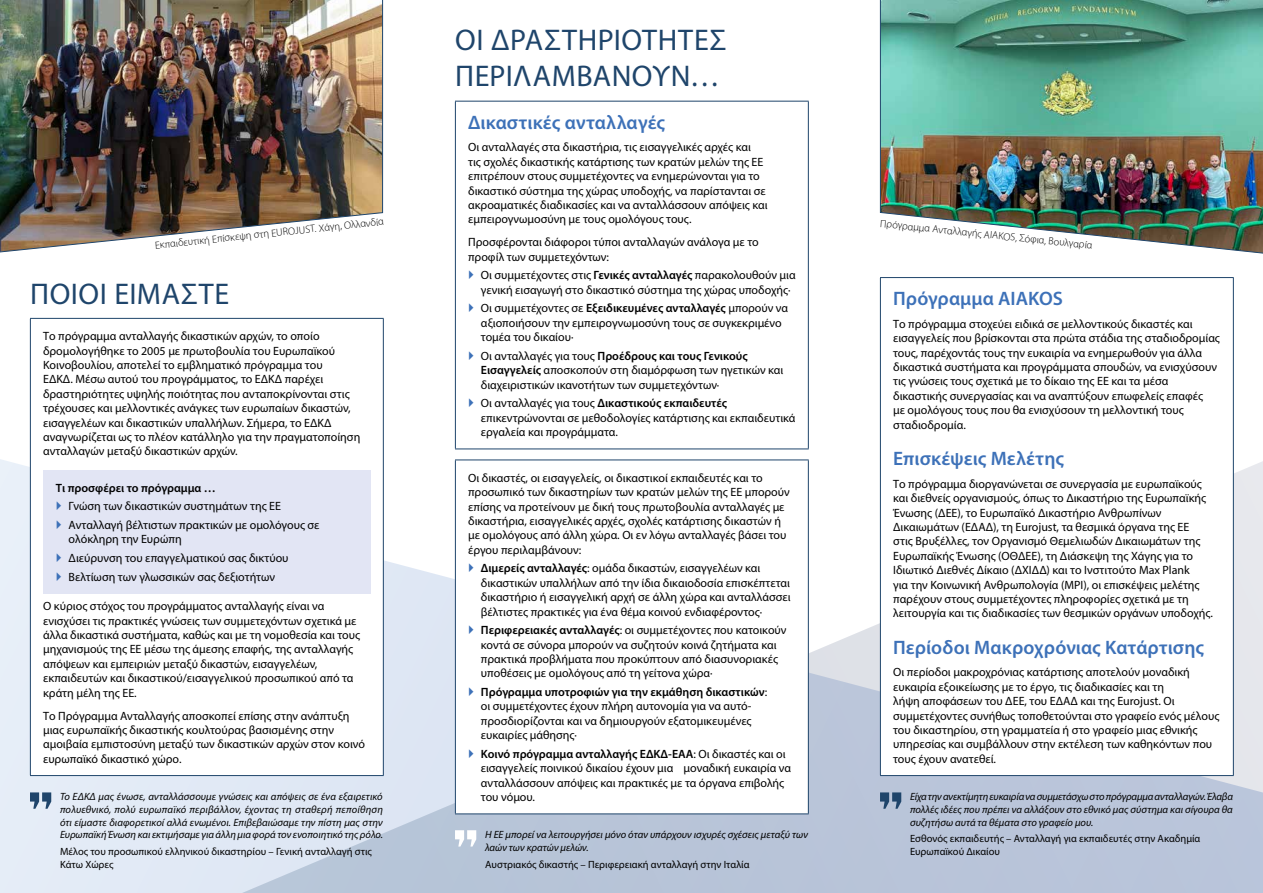
<style>
.page{position:relative;width:1263px;height:893px;background:#fff}
.page>*{position:absolute;margin:0;border:0;box-sizing:border-box;transform-origin:0 0}
.t1{font:30px/36px "Myriad Pro";letter-spacing:.015em;color:#1f456b}
.t2{font:600 19.5px "Myriad Pro";letter-spacing:.005em;color:#3d71b8}
.t3{font:12px/14.4px "Myriad Pro";color:#000}
.t4{font:600 12px "Myriad Pro";color:#000}
.t5{font:italic 10.5px/12.6px "Myriad Pro";color:#000;text-align:justify}
.t6{font:10.5px/12.6px "Myriad Pro";color:#000}
.t7{font:300 10.5px "Myriad Pro";color:#000}
.s1{font-weight:600}
</style>
<div class="page">
<div style="left:0;top:456px;width:212px;height:437px;background:#e4ecf6"></div>
<svg style="left:212px;top:456px;width:1051px;height:437px;background:#ccd5e4"></svg>
<img style="left:0;top:0;width:383px;height:253px">
<img style="left:880px;top:0;width:383px;height:254px">
<div style="left:30px;top:318px;width:353px;height:457px;background:#fff"></div>
<hr style="left:30px;top:318px;width:354px;height:1px;background:#1f456b">
<hr style="left:30px;top:319px;width:1px;height:456px;background:#1f456b">
<hr style="left:383px;top:319px;width:1px;height:456px;background:#1f456b">
<hr style="left:30px;top:775px;width:354px;height:1px;background:#1f456b">
<div style="left:43px;top:470px;width:328px;height:123px;background:#e2e5f4"></div>
<hr style="left:455px;top:101px;width:354px;height:1px;background:#1f456b">
<hr style="left:455px;top:102px;width:1px;height:347px;background:#1f456b">
<hr style="left:808px;top:102px;width:1px;height:347px;background:#1f456b">
<hr style="left:455px;top:449px;width:354px;height:1px;background:#1f456b">
<div style="left:455px;top:460px;width:353px;height:354px;background:#fff"></div>
<hr style="left:455px;top:460px;width:354px;height:1px;background:#1f456b">
<hr style="left:455px;top:460px;width:1px;height:353px;background:#1f456b">
<hr style="left:808px;top:460px;width:1px;height:353px;background:#1f456b">
<hr style="left:455px;top:813px;width:354px;height:1px;background:#1f456b">
<div style="left:880px;top:278px;width:353px;height:498px;background:#fff"></div>
<hr style="left:880px;top:277px;width:354px;height:1px;background:#1f456b">
<hr style="left:880px;top:278px;width:1px;height:497px;background:#1f456b">
<hr style="left:1233px;top:278px;width:1px;height:497px;background:#1f456b">
<hr style="left:880px;top:775px;width:354px;height:1px;background:#1f456b">
<svg style="left:30px;top:792px;width:21px;height:17px"></svg>
<svg style="left:880px;top:792px;width:21px;height:17px"></svg>
<svg style="left:455px;top:830px;width:21px;height:16px"></svg>
<p class="t7" style="left:154px;top:239px;width:231px;rotate:-6deg">Εκπαιδευτική Επίσκεψη στη EUROJUST. Χάγη, Ολλανδία</p>
<h1 class="t1" style="left:30px;top:275px;width:201px">ΠΟΙΟΙ ΕΙΜΑΣΤΕ</h1>
<p class="t3" style="left:43px;top:329px;width:319px">Το πρόγραμμα ανταλλαγής δικαστικών αρχών, το οποίο δρομολογήθηκε το 2005 με πρωτοβουλία του Ευρωπαϊκού Κοινοβουλίου, αποτελεί το εμβληματικό πρόγραμμα του<br>ΕΔΚΔ. Μέσω αυτού του προγράμματος, το ΕΔΚΔ παρέχει δραστηριότητες υψηλής ποιότητας που ανταποκρίνονται στις τρέχουσες και μελλοντικές ανάγκες των ευρωπαίων δικαστών, εισαγγελέων και δικαστικών υπαλλήλων. Σήμερα, το ΕΔΚΔ αναγνωρίζεται ως το πλέον κατάλληλο για την πραγματοποίηση ανταλλαγών μεταξύ δικαστικών αρχών.</p>
<p class="t4" style="left:56px;top:480px;width:161px">Τι προσφέρει το πρόγραμμα …</p>
<p class="t3" style="left:69px;top:497px;width:252px;line-height:18.6px">Γνώση των δικαστικών συστημάτων της ΕΕ<br>Ανταλλαγή βέλτιστων πρακτικών με ομολόγους σε</p>
<p class="t3" style="left:69px;top:530px;width:221px;line-height:18.6px">ολόκληρη την Ευρώπη<br>Διεύρυνση του επαγγελματικού σας δικτύου<br>Βελτίωση των γλωσσικών σας δεξιοτήτων</p>
<p class="t3" style="left:43px;top:599px;width:319px">Ο κύριος στόχος του προγράμματος ανταλλαγής είναι να ενισχύσει τις πρακτικές γνώσεις των συμμετεχόντων σχετικά με άλλα δικαστικά συστήματα, καθώς και με τη νομοθεσία και τους μηχανισμούς της ΕΕ μέσω της άμεσης επαφής, της ανταλλαγής απόψεων και εμπειριών μεταξύ δικαστών, εισαγγελέων, εκπαιδευτών και δικαστικού/εισαγγελικού προσωπικού από τα κράτη μέλη της ΕΕ.</p>
<p class="t3" style="left:43px;top:708px;width:323px">Το Πρόγραμμα Ανταλλαγής αποσκοπεί επίσης στην ανάπτυξη μιας ευρωπαϊκής δικαστικής κουλτούρας βασισμένης στην αμοιβαία εμπιστοσύνη μεταξύ των δικαστικών αρχών στον κοινό ευρωπαϊκό δικαστικό χώρο.</p>
<p class="t5" style="left:60px;top:790px;width:325px">Το ΕΔΚΔ μας ένωσε, ανταλλάσσουμε γνώσεις και απόψεις σε ένα εξαιρετικό πολυεθνικό, πολύ ευρωπαϊκό περιβάλλον, έχοντας τη σταθερή πεποίθηση ότι είμαστε διαφορετικοί αλλά ενωμένοι. Επιβεβαιώσαμε την πίστη μας στην Ευρωπαϊκή Ένωση και εκτιμήσαμε για άλλη μια φορά τον ενοποιητικό της ρόλο.</p>
<p class="t6" style="left:60px;top:845px;width:313px">Μέλος του προσωπικού ελληνικού δικαστηρίου – Γενική ανταλλαγή στις<br>Κάτω Χώρες</p>
<h1 class="t1" style="left:455px;top:22px;width:272px">ΟΙ ΔΡΑΣΤΗΡΙΟΤΗΤΕΣ<br>ΠΕΡΙΛΑΜΒΑΝΟΥΝ…</h1>
<h2 class="t2" style="left:468px;top:110px;width:199px">Δικαστικές ανταλλαγές</h2>
<p class="t3" style="left:468px;top:140px;width:301px">Οι ανταλλαγές στα δικαστήρια, τις εισαγγελικές αρχές και<br>τις σχολές δικαστικής κατάρτισης των κρατών μελών της ΕΕ επιτρέπουν στους συμμετέχοντες να ενημερώνονται για το δικαστικό σύστημα της χώρας υποδοχής, να παρίστανται σε ακροαματικές διαδικασίες και να ανταλλάσσουν απόψεις και εμπειρογνωμοσύνη με τους ομολόγους τους.</p>
<p class="t3" style="left:468px;top:235px;width:292px">Προσφέρονται διάφοροι τύποι ανταλλαγών ανάλογα με το προφίλ των συμμετεχόντων:</p>
<p class="t3" style="left:481px;top:268px;width:316px">Οι συμμετέχοντες στις <span class="s1">Γενικές ανταλλαγές</span> παρακολουθούν μια γενική εισαγωγή στο δικαστικό σύστημα της χώρας υποδοχής·</p>
<p class="t3" style="left:481px;top:301px;width:309px">Οι συμμετέχοντες σε <span class="s1">Εξειδικευμένες ανταλλαγές</span> μπορούν να αξιοποιήσουν την εμπειρογνωμοσύνη τους σε συγκεκριμένο τομέα του δικαίου·</p>
<p class="t3" style="left:481px;top:348px;width:304px">Οι ανταλλαγές για τους <span class="s1">Προέδρους και τους Γενικούς<br>Εισαγγελείς</span> αποσκοπούν στη διαμόρφωση των ηγετικών και διαχειριστικών ικανοτήτων των συμμετεχόντων·</p>
<p class="t3" style="left:481px;top:396px;width:316px">Οι ανταλλαγές για τους <span class="s1">Δικαστικούς εκπαιδευτές </span>επικεντρώνονται σε μεθοδολογίες κατάρτισης και εκπαιδευτικά εργαλεία και προγράμματα.</p>
<p class="t3" style="left:468px;top:470px;width:323px">Οι δικαστές, οι εισαγγελείς, οι δικαστικοί εκπαιδευτές και το προσωπικό των δικαστηρίων των κρατών μελών της ΕΕ μπορούν επίσης να προτείνουν με δική τους πρωτοβουλία ανταλλαγές με δικαστήρια, εισαγγελικές αρχές, σχολές κατάρτισης δικαστών ή με ομολόγους από άλλη χώρα. Οι εν λόγω ανταλλαγές βάσει του έργου περιλαμβάνουν:</p>
<p class="t3" style="left:481px;top:561px;width:311px"><span class="s1">Διμερείς ανταλλαγές</span>: ομάδα δικαστών, εισαγγελέων και δικαστικών υπαλλήλων από την ίδια δικαιοδοσία επισκέπτεται δικαστήριο ή εισαγγελική αρχή σε άλλη χώρα και ανταλλάσσει βέλτιστες πρακτικές για ένα θέμα κοινού ενδιαφέροντος·</p>
<p class="t3" style="left:481px;top:623px;width:307px"><span class="s1">Περιφερειακές ανταλλαγές</span>: οι συμμετέχοντες που κατοικούν κοντά σε σύνορα μπορούν να συζητούν κοινά ζητήματα και πρακτικά προβλήματα που προκύπτουν από διασυνοριακές υποθέσεις με ομολόγους από τη γείτονα χώρα·</p>
<p class="t3" style="left:481px;top:685px;width:288px"><span class="s1">Πρόγραμμα υποτροφιών για την εκμάθηση δικαστικών</span>: οι συμμετέχοντες έχουν πλήρη αυτονομία για να αυτό&shy;προσδιορίζονται και να δημιουργούν εξατομικευμένες ευκαιρίες μάθησης·</p>
<p class="t3" style="left:481px;top:746px;width:312px"><span class="s1">Κοινό πρόγραμμα ανταλλαγής ΕΔΚΔ-ΕΑΑ</span>: Οι δικαστές και οι εισαγγελείς ποινικού δικαίου έχουν μια μοναδική ευκαιρία να ανταλλάσσουν απόψεις και πρακτικές με τα όργανα επιβολής του νόμου.</p>
<p class="t5" style="left:485px;top:828px;width:324px">Η ΕΕ μπορεί να λειτουργήσει μόνο όταν υπάρχουν ισχυρές σχέσεις μεταξύ των λαών των κρατών μελών.</p>
<p class="t6" style="left:485px;top:858px;width:266px">Αυστριακός δικαστής – Περιφερειακή ανταλλαγή στην Ιταλία</p>
<p class="t7" style="left:881px;top:217px;width:215px;rotate:6deg">Πρόγραμμα Ανταλλαγής AIAKOS, Σόφια, Βουλγαρία</p>
<h2 class="t2" style="left:893px;top:286px;width:171px">Πρόγραμμα AIAKOS</h2>
<p class="t3" style="left:893px;top:316px;width:328px">Το πρόγραμμα στοχεύει ειδικά σε μελλοντικούς δικαστές και εισαγγελείς που βρίσκονται στα πρώτα στάδια της σταδιοδρομίας τους, παρέχοντάς τους την ευκαιρία να ενημερωθούν για άλλα δικαστικά συστήματα και προγράμματα σπουδών, να ενισχύσουν τις γνώσεις τους σχετικά με το δίκαιο της ΕΕ και τα μέσα δικαστικής συνεργασίας και να αναπτύξουν επωφελείς επαφές<br>με ομολόγους τους που θα ενισχύσουν τη μελλοντική τους σταδιοδρομία.</p>
<h2 class="t2" style="left:893px;top:446px;width:172px">Επισκέψεις Μελέτης</h2>
<p class="t3" style="left:893px;top:476px;width:321px">Το πρόγραμμα διοργανώνεται σε συνεργασία με ευρωπαϊκούς και διεθνείς οργανισμούς, όπως το Δικαστήριο της Ευρωπαϊκής Ένωσης (ΔΕΕ), το Ευρωπαϊκό Δικαστήριο Ανθρωπίνων Δικαιωμάτων (ΕΔΑΔ), τη Eurojust, τα θεσμικά όργανα της ΕΕ<br>στις Βρυξέλλες, τον Οργανισμό Θεμελιωδών Δικαιωμάτων της Ευρωπαϊκής Ένωσης (ΟΘΔΕΕ), τη Διάσκεψη της Χάγης για το Ιδιωτικό Διεθνές Δίκαιο (ΔΧΙΔΔ) και το Ινστιτούτο Max Plank<br>για την Κοινωνική Ανθρωπολογία (MPI), οι επισκέψεις μελέτης παρέχουν στους συμμετέχοντες πληροφορίες σχετικά με τη λειτουργία και τις διαδικασίες των θεσμικών οργάνων υποδοχής.</p>
<h2 class="t2" style="left:893px;top:634px;width:312px">Περίοδοι Μακροχρόνιας Κατάρτισης</h2>
<p class="t3" style="left:893px;top:665px;width:328px">Οι περίοδοι μακροχρόνιας κατάρτισης αποτελούν μοναδική ευκαιρία εξοικείωσης με το έργο, τις διαδικασίες και τη<br>λήψη αποφάσεων του ΔΕΕ, του ΕΔΑΔ και της Eurojust. Οι συμμετέχοντες συνήθως τοποθετούνται στο γραφείο ενός μέλους του δικαστηρίου, στη γραμματεία ή στο γραφείο μιας εθνικής υπηρεσίας και συμβάλλουν στην εκτέλεση των καθηκόντων που τους έχουν ανατεθεί.</p>
<p class="t5" style="left:910px;top:790px;width:324px">Είχα την ανεκτίμητη ευκαιρία να συμμετάσχω στο πρόγραμμα ανταλλαγών. Έλαβα πολλές ιδέες που πρέπει να αλλάξουν στο εθνικό μας σύστημα και σίγουρα θα συζητήσω αυτά τα θέματα στο γραφείο μου.</p>
<p class="t6" style="left:910px;top:832px;width:292px">Εσθονός εκπαιδευτής – Ανταλλαγή για εκπαιδευτές στην Ακαδημία<br>Ευρωπαϊκού Δικαίου</p>
</div>
